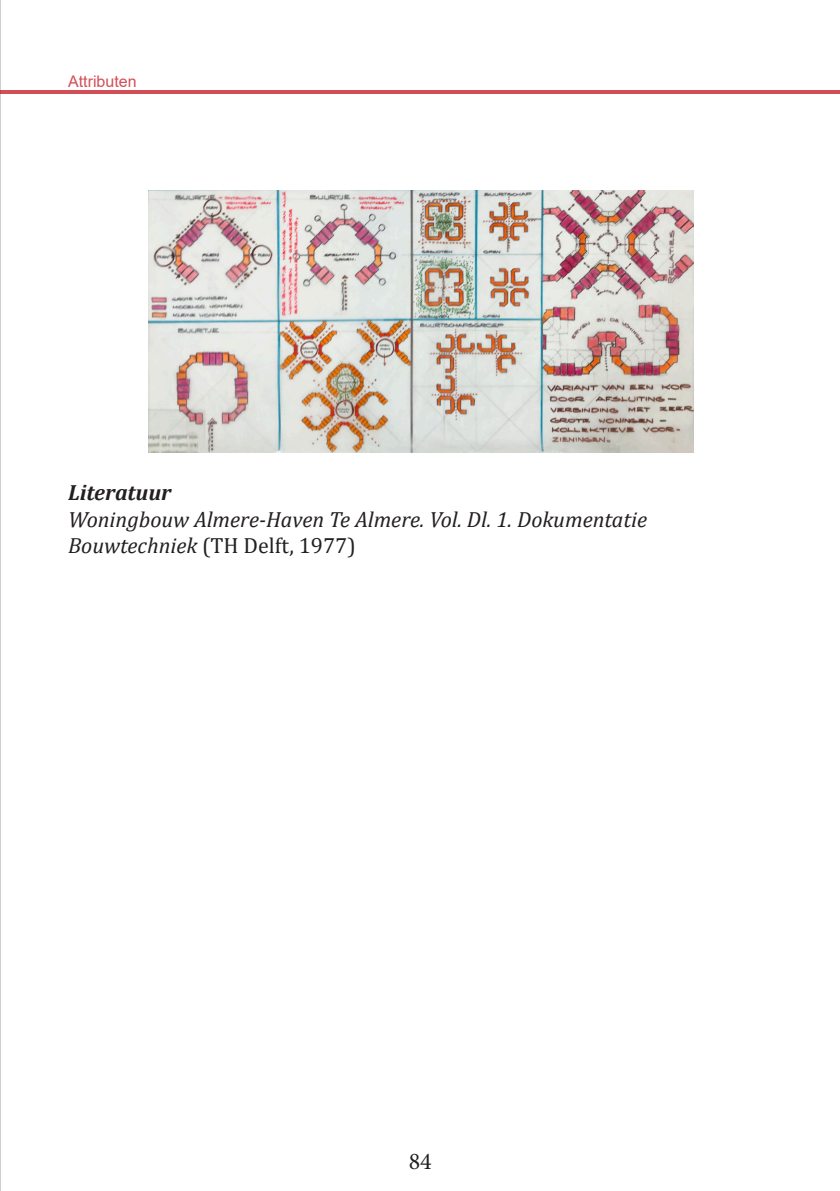
<style>
.page{position:relative;width:840px;height:1191px;background:#fff}
.page>*{position:absolute;margin:0;border:0;box-sizing:border-box;transform-origin:0 0}
.t1{font:24px "Minion Pro";color:#231f20}
.t2{font:italic 22px/26.4px "Cambria";color:#231f20}
.t3{font:italic 700 22px "Cambria";color:#231f20}
.t4{font:16px "Arial";color:#d34f58}
.s1{font-style:normal}
</style>
<div class="page">
<hr style="left:0;top:90px;width:839px;height:3px;background:#d34f58">
<hr style="left:0;top:0;width:1px;height:1191px;background:#404040">
<img style="left:148px;top:190px;width:545px;height:262px">
<p class="t4" style="left:68px;top:71px;width:70px">Attributen</p>
<p class="t3" style="left:68px;top:477px;width:105px">Literatuur</p>
<p class="t2" style="left:68px;top:505px;width:580px">Woningbouw Almere-Haven Te Almere. Vol. Dl. 1. Dokumentatie<br>Bouwtechniek <span class="s1">(TH Delft, 1977)</span></p>
<p class="t1" style="left:408px;top:1145px;width:25px">84</p>
</div>
